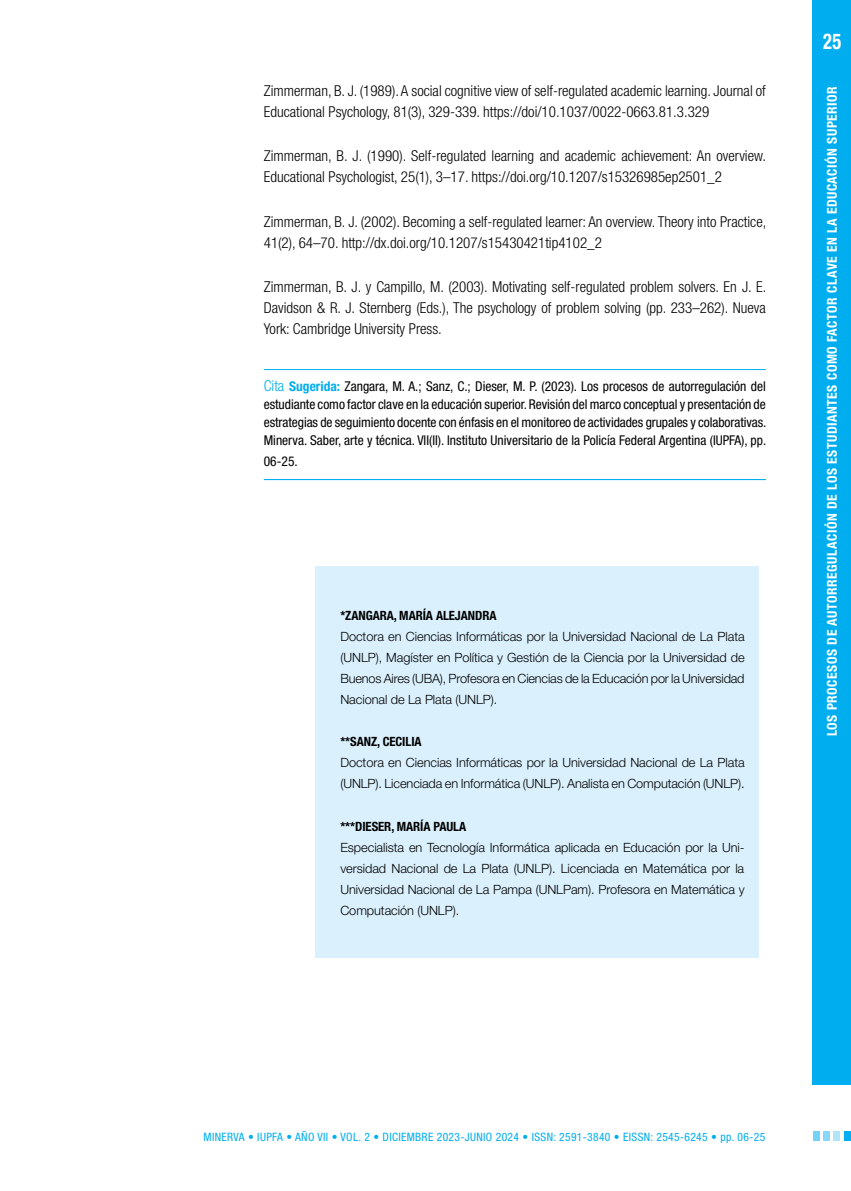
<style>
.page{position:relative;width:851px;height:1191px;background:#fff}
.page>*{position:absolute;margin:0;border:0;box-sizing:border-box;transform-origin:0 0}
.t1{font:700 condensed 21.75px "Helvetica Neue LT Std";color:#fff;scale:.85 1}
.t2{font:300 condensed 15px/21px "Helvetica Neue LT Std";color:#000}
.t3{font:condensed 13.5px/18px "Helvetica Neue LT Std";color:#000;text-align:justify}
.t4{font:700 condensed 13.5px "Helvetica Neue LT Std";letter-spacing:.04em;color:#fff}
.t5{font:300 12.75px/21px "Helvetica Neue LT Std";letter-spacing:-.005em;color:#000;text-align:justify}
.t6{font:700 condensed 12.75px "Helvetica Neue LT Std";letter-spacing:-.005em;color:#000}
.t7{font:condensed 11.55px "Helvetica Neue LT Std";letter-spacing:.03em;color:#00aeef}
.s1{font-weight:300;font-size:15px;color:#00aeef}
.s2{font-weight:700;color:#00aeef}
</style>
<div class="page">
<div style="left:812px;top:0;width:38px;height:1084px;background:#00aeef"></div>
<div style="left:822px;top:1131px;width:7px;height:10px;background:#85d8f7"></div>
<div style="left:833px;top:1131px;width:7px;height:10px;background:#b0e5fa"></div>
<div style="left:844px;top:1131px;width:6px;height:10px;background:#00aeef"></div>
<div style="left:812px;top:1131px;width:7px;height:10px;background:#73d2f6"></div>
<div style="left:315px;top:566px;width:443px;height:391px;background:#daf1fd"></div>
<hr style="left:264px;top:369px;width:501px;height:1px;background:#00aeef">
<hr style="left:264px;top:479px;width:501px;height:1px;background:#00aeef">
<p class="t2" style="left:264px;top:80px;width:503px">Zimmerman, B. J. (1989). A social cognitive view of self-regulated academic learning. Journal of<br>Educational Psychology, 81(3), 329-339. https://doi/10.1037/0022-0663.81.3.329</p>
<p class="t2" style="left:264px;top:145px;width:503px">Zimmerman, B. J. (1990). Self-regulated learning and academic achievement: An overview.<br>Educational Psychologist, 25(1), 3–17. https://doi.org/10.1207/s15326985ep2501_2</p>
<p class="t2" style="left:264px;top:211px;width:504px">Zimmerman, B. J. (2002). Becoming a self-regulated learner: An overview. Theory into Practice,<br>41(2), 64–70. http://dx.doi.org/10.1207/s15430421tip4102_2</p>
<p class="t2" style="left:264px;top:276px;width:504px;text-align:justify">Zimmerman, B. J. y Campillo, M. (2003). Motivating self-regulated problem solvers. En J. E.<br>Davidson &amp; R. J. Sternberg (Eds.), The psychology of problem solving (pp. 233–262). Nueva York: Cambridge University Press.</p>
<p class="t3" style="left:264px;top:377px;width:504px"><span class="s1">Cita</span> <span class="s2">Sugerida:</span> Zangara, M. A.; Sanz, C.; Dieser, M. P. (2023). Los procesos de autorregulación del estudiante como factor clave en la educación superior. Revisión del marco conceptual y presentación de estrategias de seguimiento docente con énfasis en el monitoreo de actividades grupales y colaborativas.<br>Minerva. Saber, arte y técnica. VII(II). Instituto Universitario de la Policía Federal Argentina (IUPFA), pp.</p>
<p class="t3" style="left:264px;top:452px;width:35px">06-25.</p>
<p class="t6" style="left:340px;top:608px;width:157px">*ZANGARA, MARÍA ALEJANDRA</p>
<p class="t5" style="left:340px;top:626px;width:405px">Doctora en Ciencias Informáticas por la Universidad Nacional de La Plata (UNLP), Magíster en Política y Gestión de la Ciencia por la Universidad de Buenos Aires (UBA), Profesora en Ciencias de la Educación por la Universidad Nacional de La Plata (UNLP).</p>
<p class="t6" style="left:340px;top:734px;width:83px">**SANZ, CECILIA</p>
<p class="t5" style="left:340px;top:752px;width:406px">Doctora en Ciencias Informáticas por la Universidad Nacional de La Plata (UNLP). Licenciada en Informática (UNLP). Analista en Computación (UNLP).</p>
<p class="t6" style="left:340px;top:818px;width:127px">***DIESER, MARÍA PAULA</p>
<p class="t5" style="left:340px;top:836px;width:405px">Especialista en Tecnología Informática aplicada en Educación por la Uni&shy;versidad Nacional de La Plata (UNLP). Licenciada en Matemática por la Universidad Nacional de La Pampa (UNLPam). Profesora en Matemática y Computación (UNLP).</p>
<h1 class="t1" style="left:823px;top:28px;width:23px">25</h1>
<p class="t4" style="left:823px;top:736px;width:651px;rotate:-90deg">LOS PROCESOS DE AUTORREGULACIÓN DE LOS ESTUDIANTES COMO FACTOR CLAVE EN LA EDUCACIÓN SUPERIOR</p>
<p class="t7" style="left:203px;top:1130px;width:563px">MINERVA • IUPFA • AÑO VII • VOL. 2 • DICIEMBRE 2023-JUNIO 2024 • ISSN: 2591-3840 • EISSN: 2545-6245 • pp. 06-25</p>
</div>
